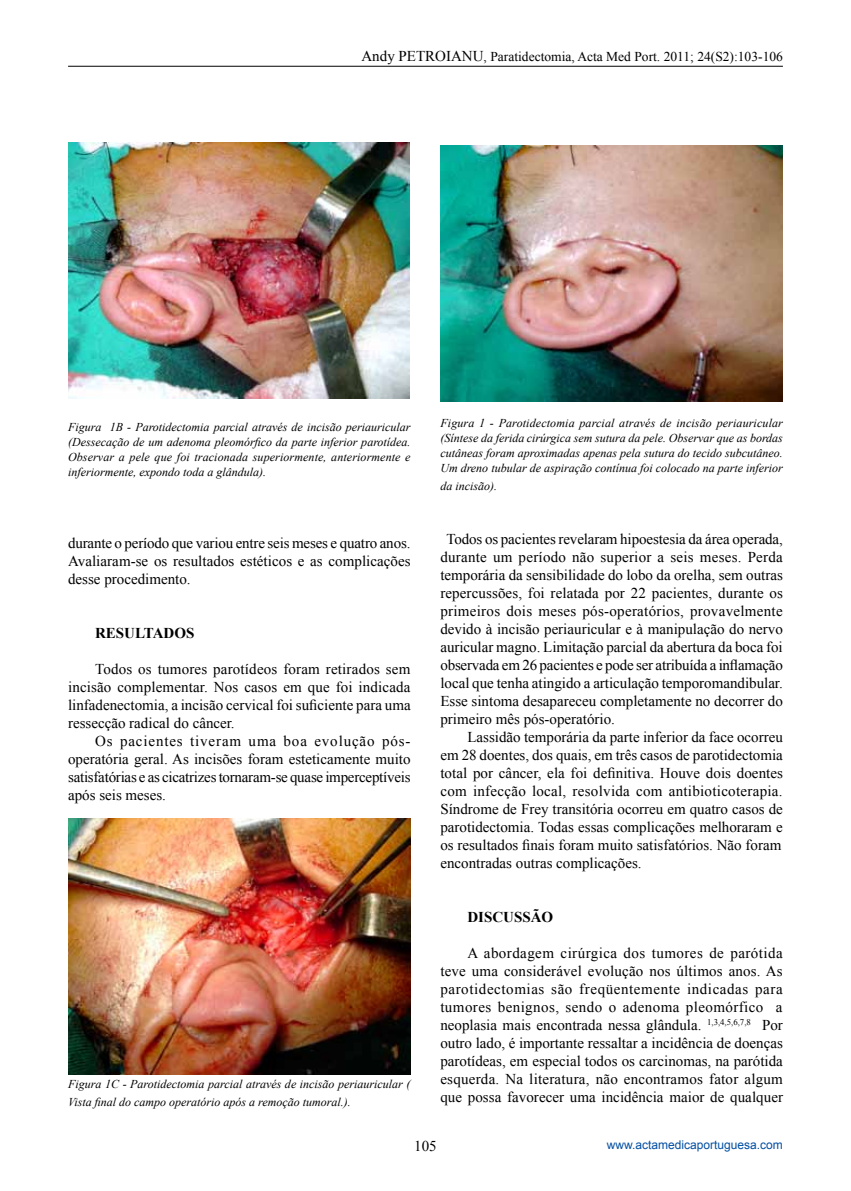
<style>
.page{position:relative;width:851px;height:1191px;background:#fff}
.page>*{position:absolute;margin:0;border:0;box-sizing:border-box;transform-origin:0 0}
.t1{font:15px/18px "Times New Roman";color:#000;text-align:justify}
.t2{font:700 15px "Times New Roman";color:#000}
.t3{font:13.5px "Times New Roman";color:#000}
.t4{font:italic 12px/15px "Times New Roman";color:#000;text-align:justify}
.t5{font:12px "Arial";color:#034ea2}
.s1{font-size:15px}
</style>
<div class="page">
<hr style="left:68px;top:66px;width:714px;height:1px;background:#000">
<img style="left:68px;top:143px;width:341px;height:255px">
<img style="left:68px;top:818px;width:342px;height:256px">
<img style="left:440px;top:145px;width:342px;height:257px">
<p class="t3" style="left:361px;top:48px;width:423px"><span class="s1">Andy PETROIANU</span>, Paratidectomia, Acta Med Port. 2011; 24(S2):103-106</p>
<p class="t4" style="left:68px;top:419px;width:344px">Figura 1B - Parotidectomia parcial através de incisão periauricular (Dessecação de um adenoma pleomórfico da parte inferior parotídea.<br>Observar a pele que foi tracionada superiormente, anteriormente e inferiormente, expondo toda a glândula).</p>
<p class="t1" style="left:68px;top:533px;width:344px">durante o período que variou entre seis meses e quatro anos.<br>Avaliaram-se os resultados estéticos e as complicações desse procedimento.</p>
<p class="t2" style="left:95px;top:622px;width:101px">RESULTADOS</p>
<p class="t1" style="left:68px;top:659px;width:344px;text-indent:27px">Todos os tumores parotídeos foram retirados sem incisão complementar. Nos casos em que foi indicada linfadenectomia, a incisão cervical foi suficiente para uma ressecção radical do câncer.</p>
<p class="t1" style="left:68px;top:731px;width:344px;text-indent:27px">Os pacientes tiveram uma boa evolução pós&shy;operatória geral. As incisões foram esteticamente muito satisfatórias e as cicatrizes tornaram-se quase imperceptíveis após seis meses.</p>
<p class="t4" style="left:68px;top:1074px;width:344px;line-height:18px">Figura 1C - Parotidectomia parcial através de incisão periauricular (<br>Vista final do campo operatório após a remoção tumoral.).</p>
<p class="t4" style="left:440px;top:415px;width:344px">Figura 1 - Parotidectomia parcial através de incisão periauricular (Síntese da ferida cirúrgica sem sutura da pele. Observar que as bordas cutâneas foram aproximadas apenas pela sutura do tecido subcutâneo.<br>Um dreno tubular de aspiração contínua foi colocado na parte inferior</p>
<p class="t4" style="left:440px;top:478px;width:58px">da incisão).</p>
<p class="t1" style="left:440px;top:529px;width:344px;text-indent:6px">Todos os pacientes revelaram hipoestesia da área operada, durante um período não superior a seis meses. Perda temporária da sensibilidade do lobo da orelha, sem outras repercussões, foi relatada por 22 pacientes, durante os primeiros dois meses pós-operatórios, provavelmente devido à incisão periauricular e à manipulação do nervo auricular magno. Limitação parcial da abertura da boca foi observada em 26 pacientes e pode ser atribuída a inflamação local que tenha atingido a articulação temporomandibular.<br>Esse sintoma desapareceu completamente no decorrer do primeiro mês pós-operatório.</p>
<p class="t1" style="left:440px;top:727px;width:344px;text-indent:27px">Lassidão temporária da parte inferior da face ocorreu em 28 doentes, dos quais, em três casos de parotidectomia total por câncer, ela foi definitiva. Houve dois doentes com infecção local, resolvida com antibioticoterapia.<br>Síndrome de Frey transitória ocorreu em quatro casos de parotidectomia. Todas essas complicações melhoraram e os resultados finais foram muito satisfatórios. Não foram encontradas outras complicações.</p>
<p class="t2" style="left:467px;top:906px;width:87px">DISCUSSÃO</p>
<p class="t1" style="left:440px;top:943px;width:344px;text-indent:27px">A abordagem cirúrgica dos tumores de parótida teve uma considerável evolução nos últimos anos. As parotidectomias são freqüentemente indicadas para tumores benignos, sendo o adenoma pleomórfico a neoplasia mais encontrada nessa glândula. <sup>1,3,4,5,6,7,8</sup> Por outro lado, é importante ressaltar a incidência de doenças parotídeas, em especial todos os carcinomas, na parótida esquerda. Na literatura, não encontramos fator algum que possa favorecer uma incidência maior de qualquer</p>
<p class="t1" style="left:414px;top:1137px;width:24px">105</p>
<p class="t5" style="left:606px;top:1136px;width:178px">www.actamedicaportuguesa.com</p>
</div>
